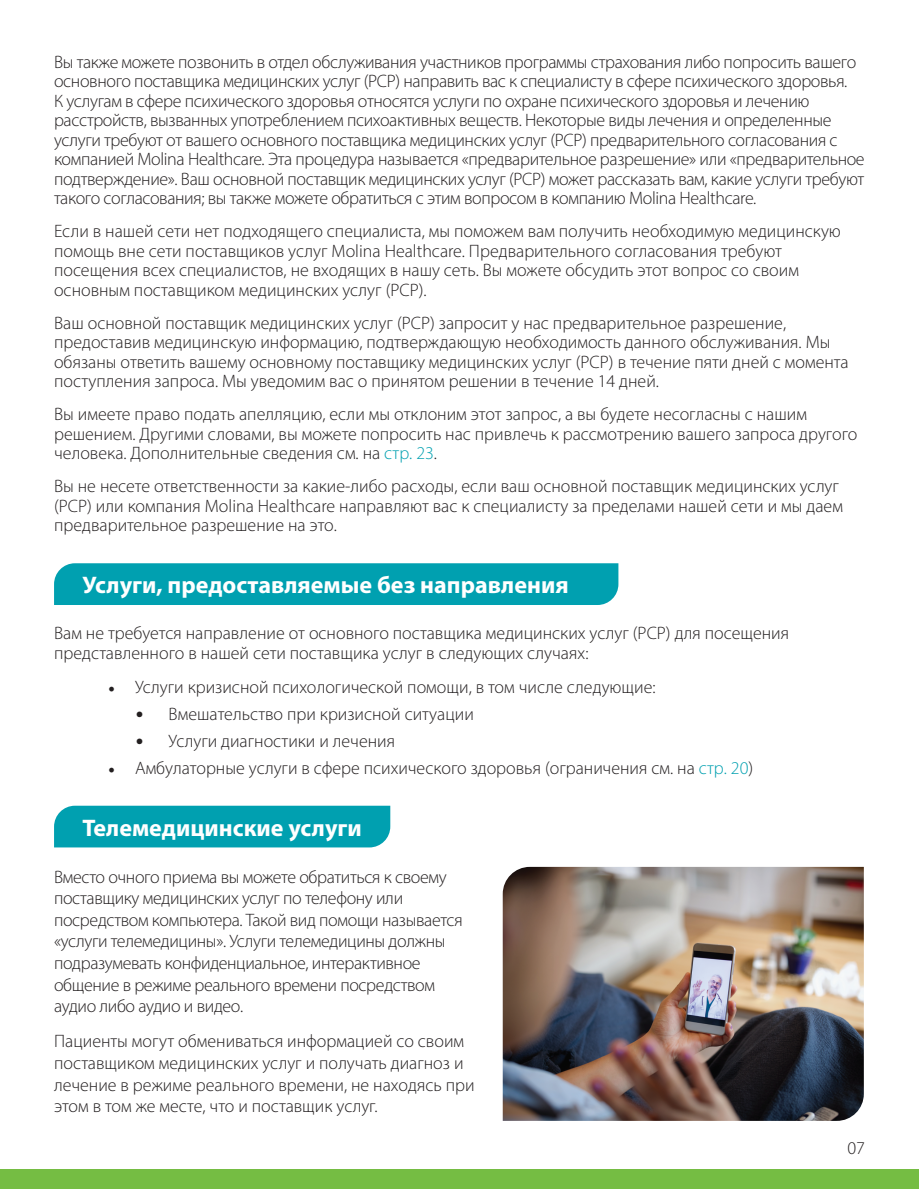
<style>
.page{position:relative;width:919px;height:1189px;background:#fff}
.page>*{position:absolute;margin:0;border:0;box-sizing:border-box;transform-origin:0 0}
.t1{font:700 24px "Myriad Pro";color:#fff}
.t2{font:300 18px/19.5px "Myriad Pro";color:#231f20}
.t3{font:300 18px/19.5px "Myriad Pro";letter-spacing:-.02em;color:#231f20}
.s1{color:#00a0b0}
.s2{font-family:"Minion Pro";font-weight:400}
.s3{font-family:"Calibri";font-weight:400}
</style>
<div class="page">
<div style="left:0;top:1168px;width:918px;height:20px;background:#75bd43"></div>
<div style="left:54px;top:563px;width:564px;height:42px;background:#00a0b0"></div>
<div style="left:54px;top:805px;width:336px;height:42px;background:#00a0b0"></div>
<img style="left:502px;top:866px;width:361px;height:254px">
<p class="t3" style="left:54px;top:52px;width:811px">Вы также можете позвонить в отдел обслуживания участников программы страхования либо попросить вашего основного поставщика медицинских услуг (PCP) направить вас к специалисту в сфере психического здоровья.<br>К услугам в сфере психического здоровья относятся услуги по охране психического здоровья и лечению расстройств, вызванных употреблением психоактивных веществ. Некоторые виды лечения и определенные услуги требуют от вашего основного поставщика медицинских услуг (PCP) предварительного согласования с компанией Molina Healthcare. Эта процедура называется «предварительное разрешение» или «предварительное подтверждение». Ваш основной поставщик медицинских услуг (PCP) может рассказать вам, какие услуги требуют такого согласования; вы также можете обратиться с этим вопросом в компанию Molina Healthcare.</p>
<p class="t2" style="left:54px;top:221px;width:788px">Если в нашей сети нет подходящего специалиста, мы поможем вам получить необходимую медицинскую помощь вне сети поставщиков услуг Molina Healthcare. Предварительного согласования требуют посещения всех специалистов, не входящих в нашу сеть. Вы можете обсудить этот вопрос со своим основным поставщиком медицинских услуг (PCP).</p>
<p class="t2" style="left:54px;top:313px;width:795px">Ваш основной поставщик медицинских услуг (PCP) запросит у нас предварительное разрешение, предоставив медицинскую информацию, подтверждающую необходимость данного обслуживания. Мы обязаны ответить вашему основному поставщику медицинских услуг (PCP) в течение пяти дней с момента поступления запроса. Мы уведомим вас о принятом решении в течение 14 дней.</p>
<p class="t2" style="left:54px;top:404px;width:804px">Вы имеете право подать апелляцию, если мы отклоним этот запрос, а вы будете несогласны с нашим решением. Другими словами, вы можете попросить нас привлечь к рассмотрению вашего запроса другого человека. Дополнительные сведения см. на <span class="s1">стр. 23</span>.</p>
<p class="t2" style="left:54px;top:476px;width:790px">Вы не несете ответственности за какие-либо расходы, если ваш основной поставщик медицинских услуг (PCP) или компания Molina Healthcare направляют вас к специалисту за пределами нашей сети и мы даем предварительное разрешение на это.</p>
<h2 class="t1" style="left:83px;top:569px;width:487px">Услуги, предоставляемые без направления</h2>
<p class="t2" style="left:54px;top:622px;width:736px;line-height:20.2px">Вам не требуется направление от основного поставщика медицинских услуг (PCP) для посещения представленного в нашей сети поставщика услуг в следующих случаях:</p>
<p class="t2" style="left:108px;top:676px;width:548px"><span class="s2">•</span> Услуги кризисной психологической помощи, в том числе следующие:</p>
<p class="t2" style="left:135px;top:703px;width:340px"><span class="s3">•</span> Вмешательство при кризисной ситуации</p>
<p class="t2" style="left:135px;top:730px;width:261px"><span class="s3">•</span> Услуги диагностики и лечения</p>
<p class="t2" style="left:108px;top:757px;width:646px"><span class="s2">•</span> Амбулаторные услуги в сфере психического здоровья (ограничения см. на <span class="s1">стр. 20</span>)</p>
<h2 class="t1" style="left:83px;top:811px;width:280px">Телемедицинские услуги</h2>
<p class="t3" style="left:54px;top:865px;width:410px;line-height:21.6px">Вместо очного приема вы можете обратиться к своему поставщику медицинских услуг по телефону или посредством компьютера. Такой вид помощи называется «услуги телемедицины». Услуги телемедицины должны подразумевать конфиденциальное, интерактивное общение в режиме реального времени посредством аудио либо аудио и видео.</p>
<p class="t2" style="left:54px;top:1030px;width:422px;line-height:21.6px">Пациенты могут обмениваться информацией со своим поставщиком медицинских услуг и получать диагноз и лечение в режиме реального времени, не находясь при этом в том же месте, что и поставщик услуг.</p>
<p class="t2" style="left:846px;top:1137px;width:19px">07</p>
</div>
